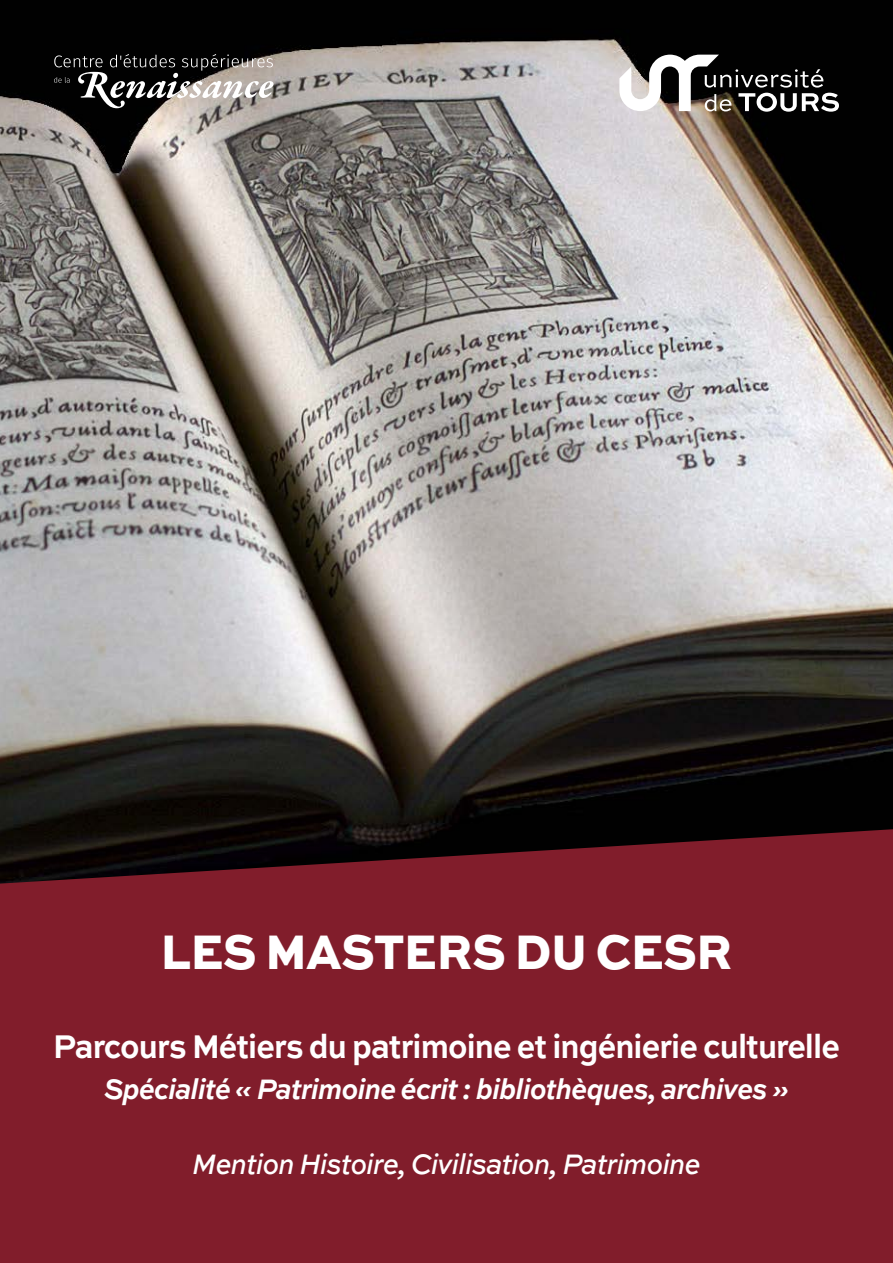
<style>
.page{position:relative;width:893px;height:1263px;background:#fff}
.page>*{position:absolute;margin:0;border:0;box-sizing:border-box;transform-origin:0 0}
.t1{font:800 51.15px "Sweet Sans Pro";letter-spacing:-.01em;color:#fff;scale:.91 1}
.t2{font:700 34.65px "Sweet Sans Pro";letter-spacing:-.03em;color:#fff;scale:.91 1}
.t3{font:italic 700 29.7px "Sweet Sans Pro";letter-spacing:-.03em;color:#fff;scale:.91 1}
.t4{font:italic 500 29.7px "Sweet Sans Pro";letter-spacing:-.03em;color:#fff;scale:.91 1}
</style>
<div class="page">
<img style="left:0;top:0;width:893px;height:829px">
<div style="left:0;top:829px;width:893px;height:434px;background:#811d2b"></div>
<svg style="left:619px;top:55px;width:220px;height:57px"></svg>
<svg style="left:54px;top:54px;width:220px;height:54px;background:#5e5b59"></svg>
<h1 class="t1" style="left:161px;top:911px;width:630px">LES MASTERS DU CESR</h1>
<p class="t2" style="left:53px;top:1019px;width:866px">Parcours Métiers du patrimoine et ingénierie culturelle</p>
<p class="t3" style="left:104px;top:1066px;width:754px">Spécialité « Patrimoine écrit : bibliothèques, archives »</p>
<p class="t4" style="left:192px;top:1142px;width:560px">Mention Histoire, Civilisation, Patrimoine</p>
</div>
